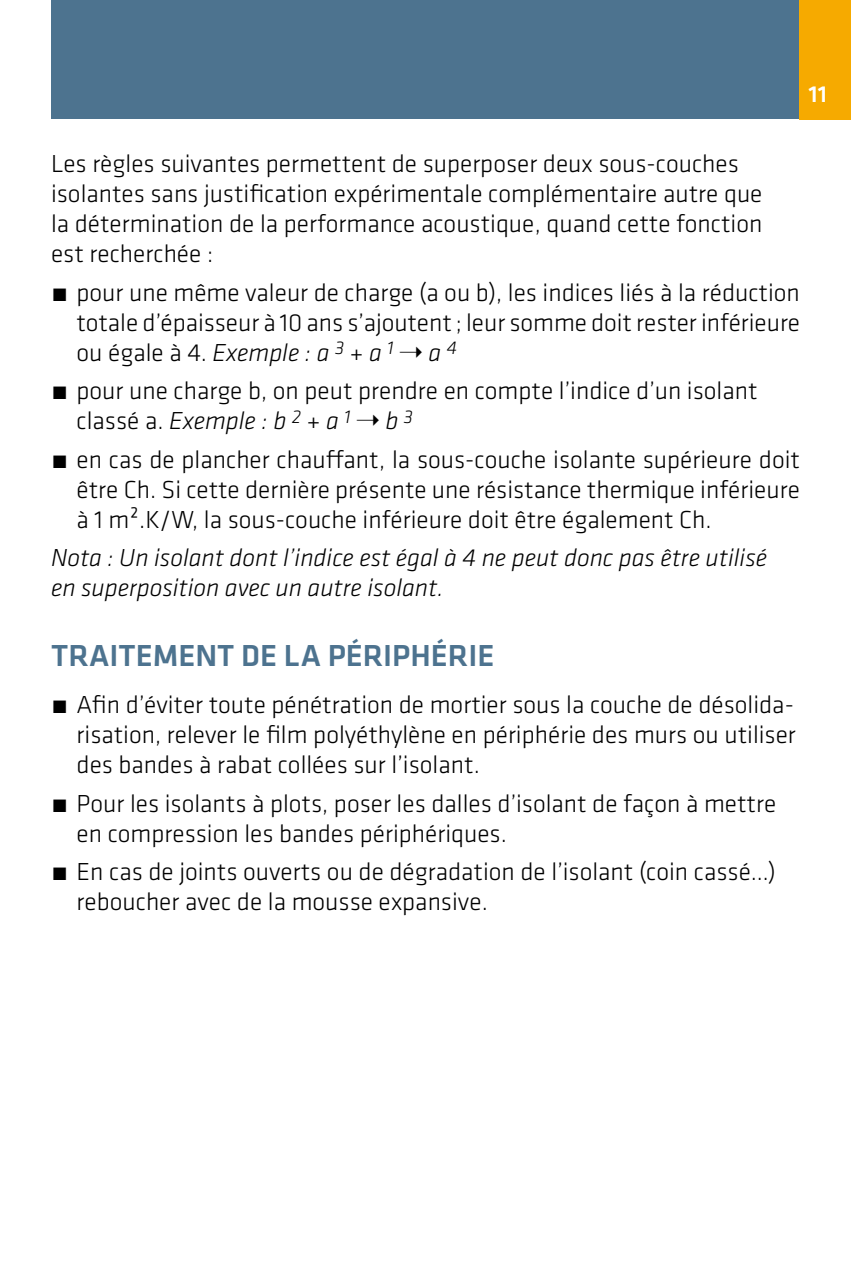
<style>
.page{position:relative;width:851px;height:1276px;background:#fff}
.page>*{position:absolute;margin:0;border:0;box-sizing:border-box;transform-origin:0 0}
.t1{font:500 31.5px "Klavika";color:#4d738f}
.t2{font:300 25.5px/30px "Klavika";color:#000}
.t3{font:italic 300 25.5px/30px "Klavika";color:#000}
.t4{font:500 24px "Klavika";color:#fff}
.s1{font-style:italic}
</style>
<div class="page">
<div style="left:51px;top:0;width:799px;height:119px;background:#4d738f"></div>
<div style="left:799px;top:0;width:51px;height:119px;background:#f6aa00"></div>
<p class="t4" style="left:808px;top:78px;width:20px">11</p>
<p class="t2" style="left:51px;top:148px;width:712px">Les règles suivantes permettent de superposer deux sous-couches isolantes sans justification expérimentale complémentaire autre que la détermination de la performance acoustique, quand cette fonction est recherchée :</p>
<p class="t2" style="left:77px;top:277px;width:725px;text-align:justify;text-indent:-26px">́ pour une même valeur de charge (a ou b), les indices liés à la réduction totale d’épaisseur à 10 ans s’ajoutent ; leur somme doit rester inférieure ou égale à 4. <span class="s1">Exemple : a</span> <sup>3</sup> <span class="s1">+ a</span> <sup>1</sup> ➝ <span class="s1">a</span> <sup>4</sup></p>
<p class="t2" style="left:77px;top:375px;width:682px;text-indent:-26px">́ pour une charge b, on peut prendre en compte l’indice d’un isolant classé a. <span class="s1">Exemple : b</span> <sup>2</sup> <span class="s1">+ a</span> <sup>1</sup> ➝ <span class="s1">b</span> <sup>3</sup></p>
<p class="t2" style="left:77px;top:444px;width:724px;text-align:justify;text-indent:-26px">́ en cas de plancher chauffant, la sous-couche isolante supérieure doit être Ch. Si cette dernière présente une résistance thermique inférieure à 1 m².K/W, la sous-couche inférieure doit être également Ch.</p>
<p class="t3" style="left:51px;top:542px;width:717px">Nota : Un isolant dont l’indice est égal à 4 ne peut donc pas être utilisé en superposition avec un autre isolant.</p>
<p class="t1" style="left:51px;top:634px;width:444px">TRAITEMENT DE LA PÉRIPHÉRIE</p>
<p class="t2" style="left:77px;top:690px;width:720px;text-align:justify;text-indent:-26px">́ Afin d’éviter toute pénétration de mortier sous la couche de désolida&shy;risation, relever le film polyéthylène en périphérie des murs ou utiliser des bandes à rabat collées sur l’isolant.</p>
<p class="t2" style="left:77px;top:788px;width:701px;text-indent:-26px">́ Pour les isolants à plots, poser les dalles d’isolant de façon à mettre en compression les bandes périphériques.</p>
<p class="t2" style="left:77px;top:857px;width:700px;text-indent:-26px">́ En cas de joints ouverts ou de dégradation de l’isolant (coin cassé…) reboucher avec de la mousse expansive.</p>
</div>
